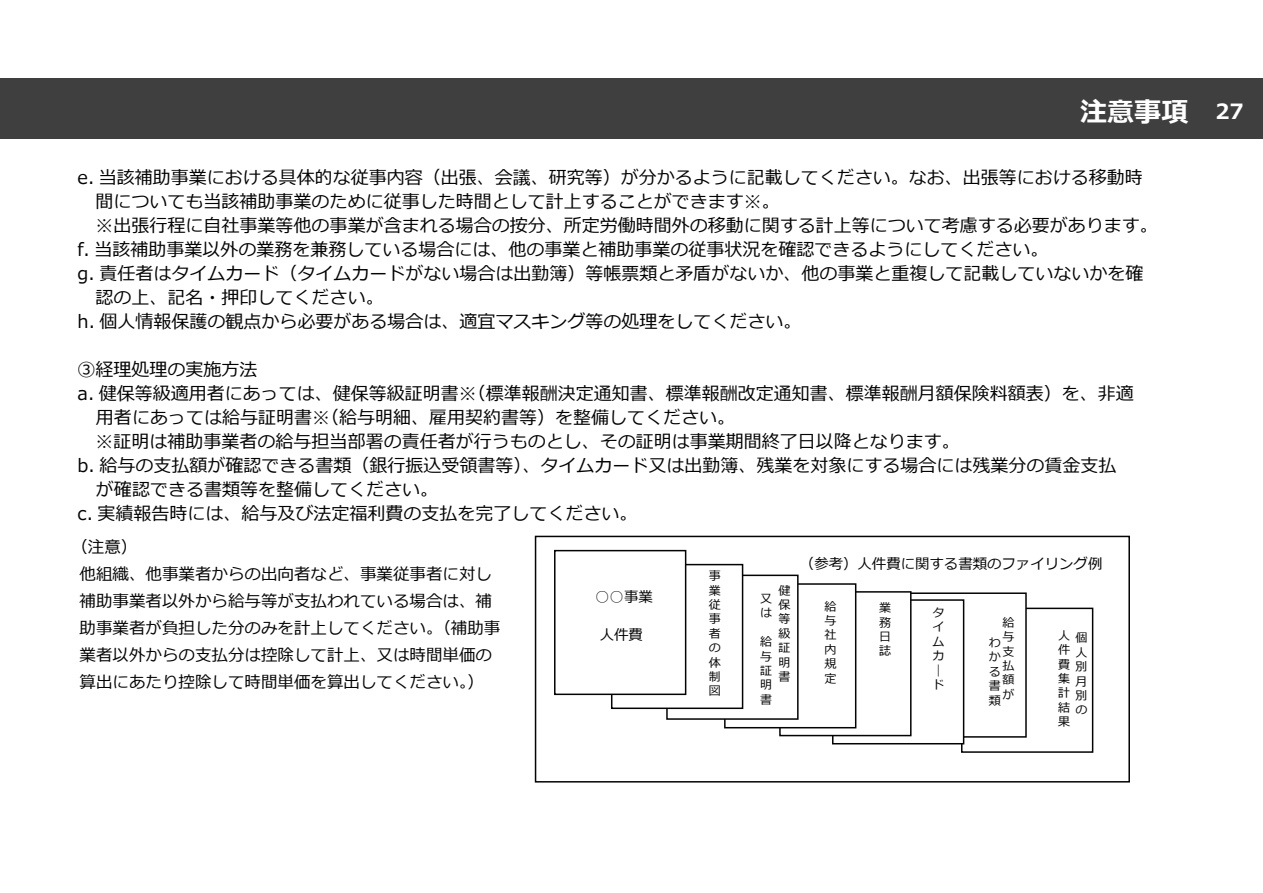
<style>
.page{position:relative;width:1263px;height:893px;background:#fff}
.page>*{position:absolute;margin:0;border:0;box-sizing:border-box;transform-origin:0 0}
.t1{font:700 27px "Meiryo";color:#fff}
.t2{font:18px/24px "Meiryo";color:#030303}
.t3{font:16.5px/27px "Meiryo";color:#030303}
.t4{font:14.4px "Meiryo";color:#030303}
.t5{font:12px/14.4px "Meiryo";color:#030303;text-align:justify}
.s1{font-size:21px}
</style>
<div class="page">
<div style="left:961px;top:608px;width:132px;height:145px;background:#fff;border:2px solid #030303"></div>
<div style="left:894px;top:592px;width:133px;height:146px;background:#fff;border:2px solid #030303"></div>
<div style="left:832px;top:599px;width:132px;height:145px;background:#fff;border:2px solid #030303"></div>
<div style="left:779px;top:591px;width:132px;height:145px;background:#fff;border:2px solid #030303"></div>
<div style="left:535px;top:536px;width:595px;height:246px;border:2px solid #030303"></div>
<div style="left:724px;top:583px;width:132px;height:145px;background:#fff;border:2px solid #030303"></div>
<div style="left:666px;top:575px;width:132px;height:145px;background:#fff;border:2px solid #030303"></div>
<div style="left:611px;top:564px;width:132px;height:145px;background:#fff;border:2px solid #030303"></div>
<div style="left:554px;top:550px;width:132px;height:145px;background:#fff;border:2px solid #030303"></div>
<div style="left:0;top:78px;width:1263px;height:60px;background:#3f3f40"></div>
<h1 class="t1" style="left:1080px;top:93px;width:165px">注意事項　<span class="s1">27</span></h1>
<p class="t2" style="left:78px;top:166px;width:1082px">e. 当該補助事業における具体的な従事内容（出張、会議、研究等）が分かるように記載してください。なお、出張等における移動時　間についても当該補助事業のために従事した時間として計上することができます※。<br>　※出張行程に自社事業等他の事業が含まれる場合の按分、所定労働時間外の移動に関する計上等について考慮する必要があります。f. 当該補助事業以外の業務を兼務している場合には、他の事業と補助事業の従事状況を確認できるようにしてください。<br>g. 責任者はタイムカード（タイムカードがない場合は出勤簿）等帳票類と矛盾がないか、他の事業と重複して記載していないかを確　認の上、記名・押印してください。<br>h. 個人情報保護の観点から必要がある場合は、適宜マスキング等の処理をしてください。</p>
<p class="t2" style="left:78px;top:358px;width:181px">③経理処理の実施方法</p>
<p class="t2" style="left:78px;top:382px;width:1058px">a. 健保等級適用者にあっては、健保等級証明書※（標準報酬決定通知書、標準報酬改定通知書、標準報酬月額保険料額表）を、非適</p>
<p class="t2" style="left:96px;top:406px;width:640px">用者にあっては給与証明書※（給与明細、雇用契約書等）を整備してください。</p>
<p class="t2" style="left:78px;top:430px;width:884px">　※証明は補助事業者の給与担当部署の責任者が行うものとし、その証明は事業期間終了日以降となります。</p>
<p class="t2" style="left:78px;top:454px;width:1040px">b. 給与の支払額が確認できる書類（銀行振込受領書等）、タイムカード又は出勤簿、残業を対象にする場合には残業分の賃金支払</p>
<p class="t2" style="left:96px;top:478px;width:344px">が確認できる書類等を整備してください。</p>
<p class="t2" style="left:78px;top:502px;width:561px">c. 実績報告時には、給与及び法定福利費の支払を完了してください。</p>
<p class="t3" style="left:80px;top:534px;width:422px;text-indent:-8px">（注意）<br>他組織、他事業者からの出向者など、事業従事者に対し補助事業者以外から給与等が支払われている場合は、補助事業者が負担した分のみを計上してください。（補助事業者以外からの支払分は控除して計上、又は時間単価の算出にあたり控除して時間単価を算出してください。）</p>
<p class="t4" style="left:595px;top:587px;width:59px">○○事業</p>
<p class="t4" style="left:600px;top:625px;width:45px">人件費</p>
<p class="t5" style="left:709px;top:569px;width:13px">事業従事者の体制図</p>
<p class="t5" style="left:778px;top:584px;width:13px">健保等級証明書</p>
<p class="t5" style="left:760px;top:592px;width:13px">又は</p>
<p class="t5" style="left:760px;top:635px;width:13px">給与証明書</p>
<p class="t4" style="left:800px;top:553px;width:304px">（参考）人件費に関する書類のファイリング例</p>
<p class="t5" style="left:825px;top:600px;width:13px">給与社内規定</p>
<p class="t5" style="left:879px;top:601px;width:13px">業務日誌</p>
<p class="t5" style="left:932px;top:606px;width:13px">タイムカ｜ド</p>
<p class="t5" style="left:1002px;top:616px;width:13px">給与支払額が</p>
<p class="t5" style="left:1058px;top:629px;width:13px">人件費集計結果</p>
<p class="t5" style="left:989px;top:636px;width:13px">わかる書類</p>
<p class="t5" style="left:1075px;top:631px;width:13px">個人別月別の</p>
</div>
